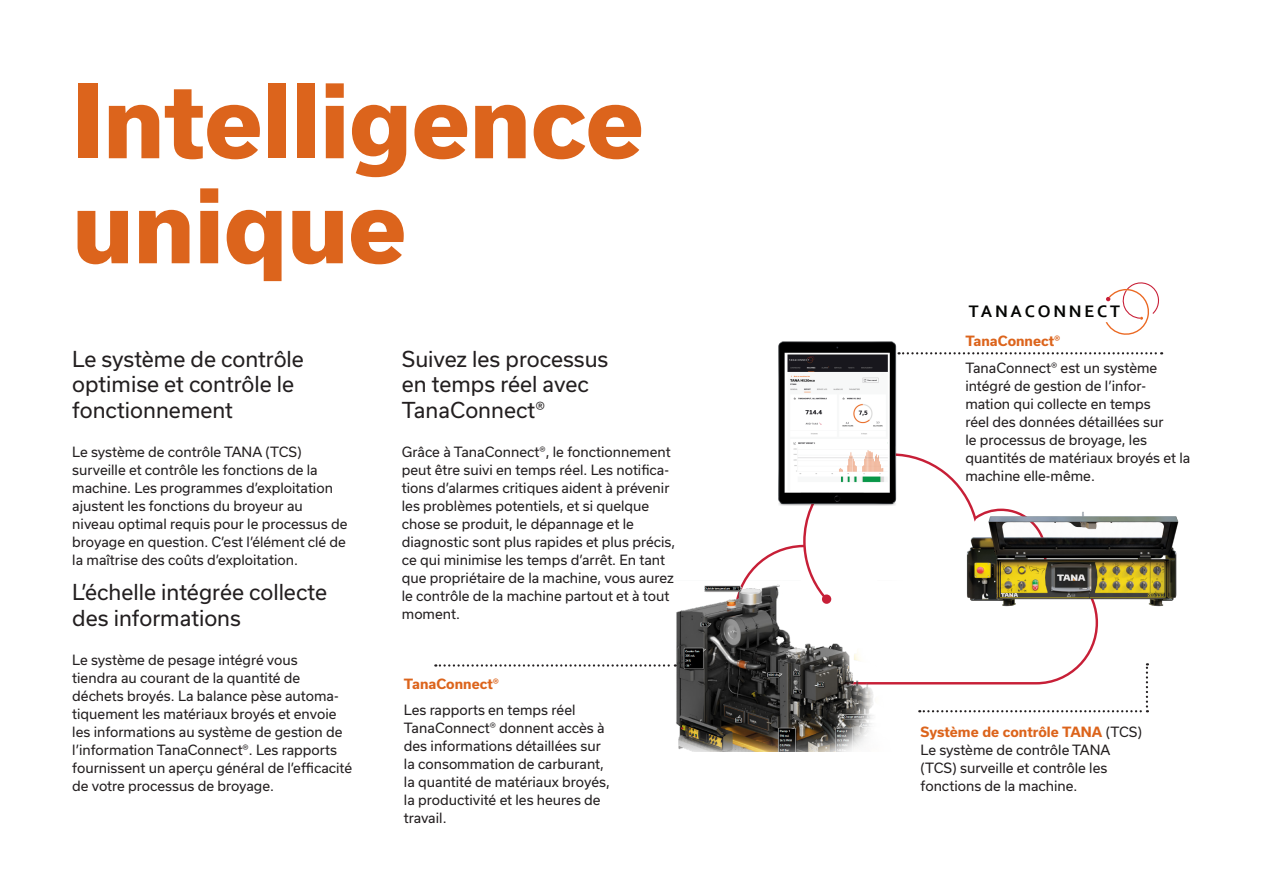
<style>
.page{position:relative;width:1263px;height:893px;background:#fff}
.page>*{position:absolute;margin:0;border:0;box-sizing:border-box;transform-origin:0 0}
.t1{font:800 97.5px/105px "Usual";color:#dc641c}
.t2{font:21px/25.5px "Usual";color:#231f20}
.t3{font:700 17.55px "Corbel";letter-spacing:.16em;color:#040503}
.t4{font:13.5px/18px "Usual";color:#231f20}
.t5{font:700 13.5px "Usual";color:#dc641c}
.s1{font-weight:700;color:#dc641c}
</style>
<div class="page">
<svg style="left:743px;top:453px;width:354px;height:231px"></svg>
<svg style="left:1106px;top:282px;width:53px;height:53px"></svg>
<img style="left:944px;top:509px;width:235px;height:126px">
<img style="left:776px;top:341px;width:121px;height:164px">
<img style="left:676px;top:580px;width:226px;height:171px">
<svg style="left:435px;top:664px;width:241px;height:3px"></svg>
<svg style="left:898px;top:352px;width:264px;height:2px"></svg>
<svg style="left:919px;top:663px;width:229px;height:49px"></svg>
<h1 class="t1" style="left:72px;top:69px;width:573px">Intelligence unique</h1>
<h2 class="t2" style="left:72px;top:346px;width:233px">Le système de contrôle optimise et contrôle le fonctionnement</h2>
<p class="t4" style="left:72px;top:443px;width:277px">Le système de contrôle TANA (TCS) surveille et contrôle les fonctions de la machine. Les programmes d’exploitation ajustent les fonctions du broyeur au niveau optimal requis pour le processus de broyage en question. C’est l’élément clé de la maîtrise des coûts d’exploitation.</p>
<h2 class="t2" style="left:72px;top:580px;width:256px">L’échelle intégrée collecte des informations</h2>
<p class="t4" style="left:72px;top:651px;width:281px">Le système de pesage intégré vous<br>tiendra au courant de la quantité de déchets broyés. La balance pèse automa&shy;tiquement les matériaux broyés et envoie les informations au système de gestion de l’information TanaConnect®. Les rapports fournissent un aperçu général de l’efficacité de votre processus de broyage.</p>
<h2 class="t2" style="left:402px;top:346px;width:208px">Suivez les processus en temps réel avec<br>TanaConnect®</h2>
<p class="t4" style="left:402px;top:443px;width:275px">Grâce à TanaConnect®, le fonctionnement peut être suivi en temps réel. Les notifica&shy;tions d’alarmes critiques aident à prévenir les problèmes potentiels, et si quelque chose se produit, le dépannage et le diagnostic sont plus rapides et plus précis, ce qui minimise les temps d’arrêt. En tant que propriétaire de la machine, vous aurez le contrôle de la machine partout et à tout moment.</p>
<p class="t5" style="left:404px;top:676px;width:97px">TanaConnect®</p>
<p class="t4" style="left:404px;top:701px;width:208px">Les rapports en temps réel<br>TanaConnect® donnent accès à des informations détaillées sur la consommation de carburant, la quantité de matériaux broyés, la productivité et les heures de travail.</p>
<p class="t3" style="left:969px;top:301px;width:153px">TANACONNECT</p>
<p class="t5" style="left:965px;top:333px;width:97px">TanaConnect®</p>
<p class="t4" style="left:965px;top:359px;width:226px">TanaConnect® est un système intégré de gestion de l’infor&shy;mation qui collecte en temps<br>réel des données détaillées sur<br>le processus de broyage, les quantités de matériaux broyés et la machine elle-même.</p>
<p class="t4" style="left:920px;top:722px;width:223px"><span class="s1">Système de contrôle TANA</span> (TCS)<br>Le système de contrôle TANA (TCS) surveille et contrôle les fonctions de la machine.</p>
</div>
